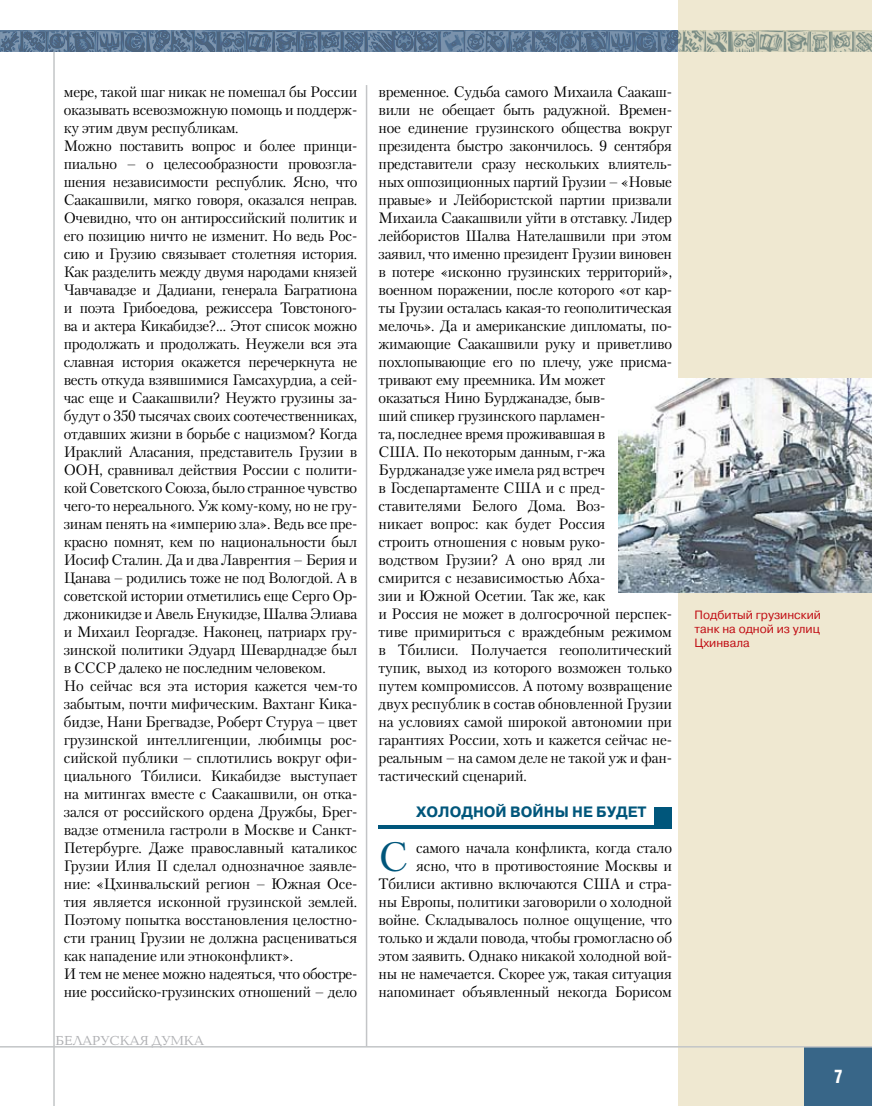
<style>
.page{position:relative;width:872px;height:1106px;background:#fff}
.page>*{position:absolute;margin:0;border:0;box-sizing:border-box;transform-origin:0 0}
.t1{font:40.65px "Petersburg C";color:#00567b}
.t2{font:700 18px "AG Letterica Cond L";color:#fff;scale:.9 1}
.t3{font:15px/18px "Petersburg C";letter-spacing:-.02em;color:#000}
.t4{font:700 15px "Pragmatica C";color:#00567b}
.t5{font:13.5px "Baltica C";color:#aeafb2}
.t6{font:12px/14.4px "Pragmatica C";color:#c10c13;text-align:justify}
</style>
<div class="page">
<div style="left:678px;top:0;width:194px;height:1106px;background:#efe8d1"></div>
<hr style="left:53px;top:52px;width:2px;height:1054px;background:#c3c5c7">
<hr style="left:366px;top:85px;width:1px;height:961px;background:#c3c5c7">
<div style="left:804px;top:1047px;width:68px;height:59px;background:#386688"></div>
<svg style="left:0;top:31px;width:872px;height:21px;background:#6e8497"></svg>
<hr style="left:0;top:1046px;width:872px;height:1px;background:#c3c5c7">
<img style="left:618px;top:378px;width:254px;height:215px">
<div style="left:654px;top:807px;width:18px;height:21px;background:#00567b"></div>
<hr style="left:378px;top:825px;width:294px;height:3px;background:#00567b">
<p class="t3" style="left:64px;top:82px;width:295px">мере, такой шаг никак не помешал бы России оказывать всевозможную помощь и поддерж&shy;ку этим двум республикам.<br>Можно поставить вопрос и более принци&shy;пиально – о целесообразности провозгла&shy;шения независимости республик. Ясно, что Саакашвили, мягко говоря, оказался неправ.<br>Очевидно, что он антироссийский политик и его позицию ничто не изменит. Но ведь Рос&shy;сию и Грузию связывает столетняя история.<br>Как разделить между двумя народами князей Чавчавадзе и Дадиани, генерала Багратиона и поэта Грибоедова, режиссера Товстоного&shy;ва и актера Кикабидзе?… Этот список можно продолжать и продолжать. Неужели вся эта славная история окажется перечеркнута не весть откуда взявшимися Гамсахурдиа, а сей&shy;час еще и Саакашвили? Неужто грузины за&shy;будут о 350 тысячах своих соотечественниках, отдавших жизни в борьбе с нацизмом? Когда Ираклий Аласания, представитель Грузии в ООН, сравнивал действия России с полити&shy;кой Советского Союза, было странное чувство чего-то нереального. Уж кому-кому, но не гру&shy;зинам пенять на «империю зла». Ведь все пре&shy;красно помнят, кем по национальности был Иосиф Сталин. Да и два Лаврентия – Берия и Цанава – родились тоже не под Вологдой. А в советской истории отметились еще Серго Ор&shy;джоникидзе и Авель Енукидзе, Шалва Элиава и Михаил Георгадзе. Наконец, патриарх гру&shy;зинской политики Эдуард Шеварднадзе был в СССР далеко не последним человеком.<br>Но сейчас вся эта история кажется чем-то забытым, почти мифическим. Вахтанг Кика&shy;бидзе, Нани Брегвадзе, Роберт Стуруа – цвет грузинской интеллигенции, любимцы рос&shy;сийской публики – сплотились вокруг офи&shy;циального Тбилиси. Кикабидзе выступает на митингах вместе с Саакашвили, он отка&shy;зался от российского ордена Дружбы, Брег&shy;вадзе отменила гастроли в Москве и Санкт-Петербурге. Даже православный каталикос Грузии Илия II сделал однозначное заявле&shy;ние: «Цхинвальский регион – Южная Осе&shy;тия является исконной грузинской землей.<br>Поэтому попытка восстановления целостно&shy;сти границ Грузии не должна расцениваться как нападение или этноконфликт».<br>И тем не менее можно надеяться, что обостре&shy;ние российско-грузинских отношений – дело</p>
<p class="t3" style="left:378px;top:82px;width:295px">временное. Судьба самого Михаила Саакаш&shy;вили не обещает быть радужной. Времен&shy;ное единение грузинского общества вокруг президента быстро закончилось. 9 сентября представители сразу нескольких влиятель&shy;ных оппозиционных партий Грузии – «Новые правые» и Лейбористской партии призвали Михаила Саакашвили уйти в отставку. Лидер лейбористов Шалва Нателашвили при этом заявил, что именно президент Грузии виновен в потере «исконно грузинских территорий», военном поражении, после которого «от кар&shy;ты Грузии осталась какая-то геополитическая мелочь». Да и американские дипломаты, по&shy;жимающие Саакашвили руку и приветливо похлопывающие его по плечу, уже присма&shy;тривают ему преемника. Им может<br>оказаться Нино Бурджанадзе, быв-<br>ший спикер грузинского парламен-<br>та, последнее время проживавшая в<br>США. По некоторым данным, г-жа Бурджанадзе уже имела ряд встреч<br>в Госдепартаменте США и с пред&shy;ставителями Белого Дома. Воз-<br>никает вопрос: как будет Россия<br>строить отношения с новым руко-<br>водством Грузии? А оно вряд ли<br>смирится с независимостью Абха-<br>зии и Южной Осетии. Так же, как<br>и Россия не может в долгосрочной перспек&shy;тиве примириться с враждебным режимом в Тбилиси. Получается геополитический тупик, выход из которого возможен только путем компромиссов. А потому возвращение двух республик в состав обновленной Грузии на условиях самой широкой автономии при гарантиях России, хоть и кажется сейчас не&shy;реальным – на самом деле не такой уж и фан&shy;тастический сценарий.</p>
<p class="t4" style="left:416px;top:803px;width:232px">Холодной войны не будет</p>
<h1 class="t1" style="left:378px;top:832px;width:31px">С</h1>
<p class="t3" style="left:378px;top:838px;width:295px;text-align:right">самого начала конфликта, когда стало<br>ясно, что в противостояние Москвы и Тбилиси активно включаются США и стра&shy;ны Европы, политики заговорили о холодной войне. Складывалось полное ощущение, что только и ждали повода, чтобы громогласно об этом заявить. Однако никакой холодной вой&shy;ны не намечается. Скорее уж, такая ситуация напоминает объявленный некогда Борисом</p>
<p class="t5" style="left:56px;top:1033px;width:150px">БЕЛАРУСКАЯ ДУМКА</p>
<p class="t6" style="left:694px;top:607px;width:128px">Подбитый грузинский танк на одной из улиц Цхинвала</p>
<p class="t2" style="left:834px;top:1065px;width:11px">7</p>
</div>
